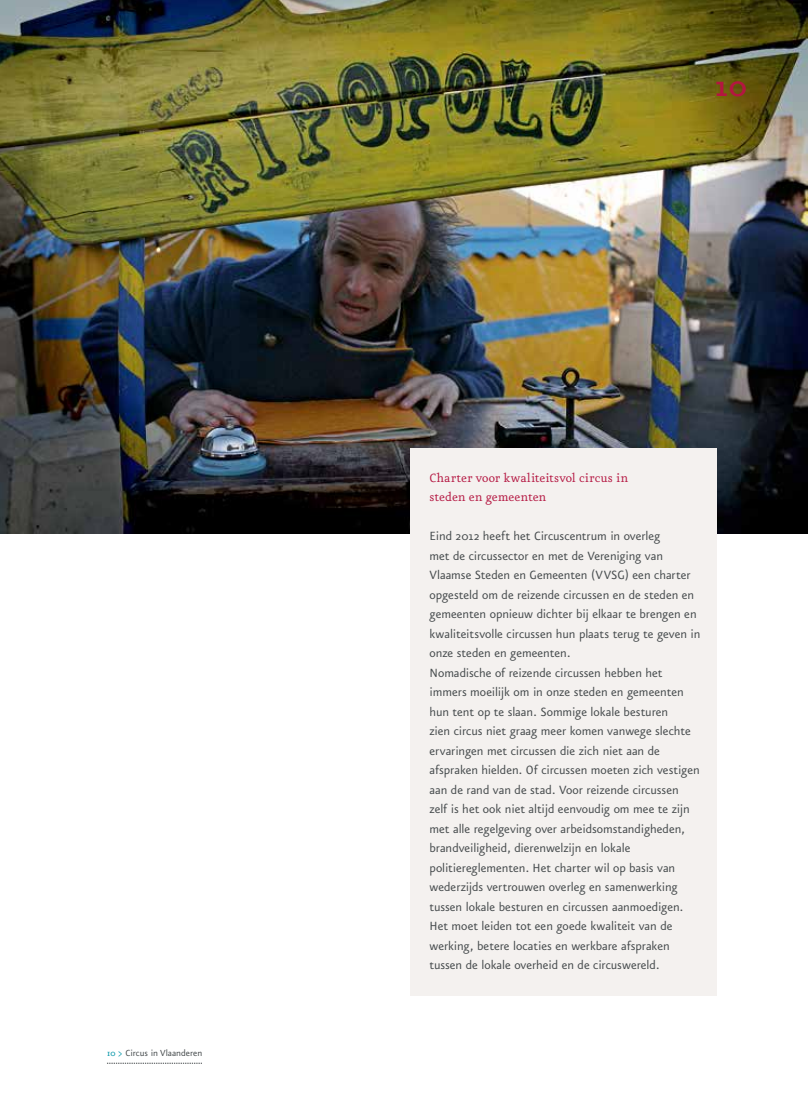
<style>
.page{position:relative;width:808px;height:1106px;background:#fff}
.page>*{position:absolute;margin:0;border:0;box-sizing:border-box;transform-origin:0 0}
.t1{font:500 36px "Eureka Sans";color:#b41641}
.t2{font:14.25px/19.5px "Eureka Sans";letter-spacing:-.005em;color:#464b4d}
.t3{font:14.25px/19.5px "Eureka";color:#b41641}
.t4{font:10.5px "Eureka Sans";color:#464b4d}
.s1{font-family:"Eureka";color:#0094a7}
</style>
<div class="page">
<img style="left:0;top:0;width:808px;height:533px">
<div style="left:410px;top:448px;width:307px;height:547px;background:#f4f1ef"></div>
<svg style="left:107px;top:1063px;width:95px;height:1px"></svg>
<p class="t4" style="left:107px;top:1048px;width:97px"><span class="s1">10 &gt;</span> Circus in Vlaanderen</p>
<h1 class="t1" style="left:715px;top:68px;width:34px">10</h1>
<p class="t3" style="left:429px;top:469px;width:200px">Charter voor kwaliteitsvol circus in steden en gemeenten</p>
<p class="t2" style="left:429px;top:527px;width:272px">Eind 2012 heeft het Circuscentrum in overleg<br>met de circussector en met de Vereniging van Vlaamse Steden en Gemeenten (VVSG) een charter opgesteld om de reizende circussen en de steden en gemeenten opnieuw dichter bij elkaar te brengen en kwaliteitsvolle circussen hun plaats terug te geven in onze steden en gemeenten.<br>Nomadische of reizende circussen hebben het immers moeilijk om in onze steden en gemeenten hun tent op te slaan. Sommige lokale besturen<br>zien circus niet graag meer komen vanwege slechte ervaringen met circussen die zich niet aan de afspraken hielden. Of circussen moeten zich vestigen aan de rand van de stad. Voor reizende circussen<br>zelf is het ook niet altijd eenvoudig om mee te zijn met alle regelgeving over arbeidsomstandigheden, brandveiligheid, dierenwelzijn en lokale politiereglementen. Het charter wil op basis van wederzijds vertrouwen overleg en samenwerking tussen lokale besturen en circussen aanmoedigen.<br>Het moet leiden tot een goede kwaliteit van de werking, betere locaties en werkbare afspraken tussen de lokale overheid en de circuswereld.</p>
</div>
